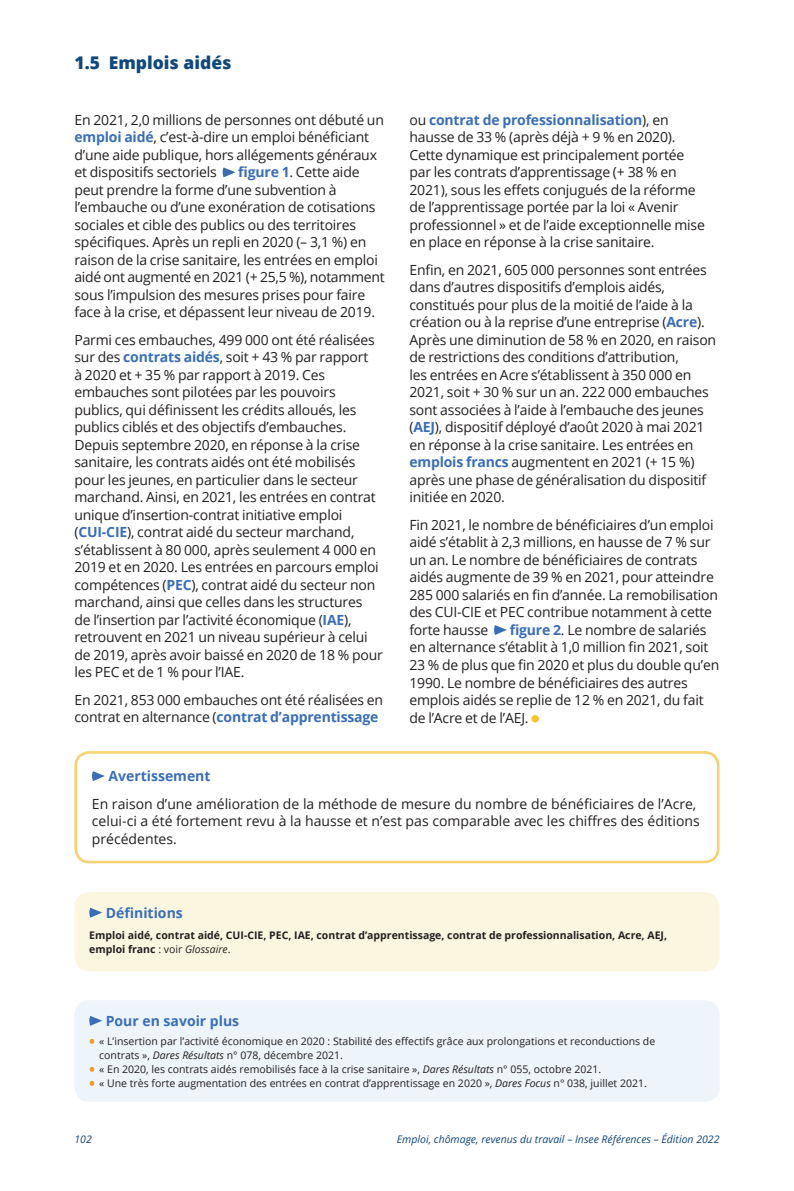
<style>
.page{position:relative;width:794px;height:1191px;background:#fff}
.page>*{position:absolute;margin:0;border:0;box-sizing:border-box;transform-origin:0 0}
.titre_x_x{font:800 17.5px "Open Sans";color:#11487b}
.texte_courant{font:14px/17.5px "Open Sans";letter-spacing:-.015em;color:#231f20}
.TK_AVERTISSEMENT_cor{font:14px/17.5px "Open Sans";color:#231f20}
.TK_PSP_titre{font:700 14px "Open Sans";color:#396eb7}
.TK_AVERTISSEMENT_tit{font:700 14px "Open Sans";color:#396eb7}
.TK_DEF_titre{font:700 14px "Open Sans";color:#396eb7}
.t1{font:10.5px/14px "Open Sans";color:#231f20}
.TK_DEF_corpus{font:700 10.5px/14px "Open Sans";color:#231f20}
.définitions_légendes{font:italic 10.5px "Open Sans";color:#11487b}
.s1{font-weight:700;color:#396eb7}
.s2{font-weight:400}
.s3{font-weight:400;font-style:italic}
.s4{font-weight:700;font-size:15.75px;color:#e89d25}
.s5{font-style:italic}
</style>
<div class="page">
<svg style="left:222px;top:167px;width:13px;height:10px"></svg>
<svg style="left:494px;top:625px;width:13px;height:10px"></svg>
<div style="left:531px;top:715px;width:8px;height:7px;background:#fec128;border-radius:50%"></div>
<svg style="left:92px;top:771px;width:13px;height:10px"></svg>
<div style="left:74px;top:751px;width:645px;height:112px;border:3px solid #f6d371;border-radius:14px"></div>
<div style="left:74px;top:892px;width:645px;height:79px;background:#fbf6e0;border-radius:15px"></div>
<svg style="left:89px;top:907px;width:13px;height:10px"></svg>
<div style="left:74px;top:1000px;width:645px;height:101px;background:#edf4fa;border-radius:15px"></div>
<svg style="left:89px;top:1016px;width:13px;height:9px"></svg>
<p class="titre_x_x" style="left:74px;top:49px;width:159px">1.5 Emplois aidés</p>
<p class="texte_courant" style="left:74px;top:111px;width:311px">En 2021, 2,0 millions de personnes ont débuté un <span class="s1">emploi aidé</span>, c’est‑à‑dire un emploi bénéficiant d’une aide publique, hors allégements généraux et dispositifs sectoriels</p>
<p class="texte_courant" style="left:74px;top:163px;width:312px;text-indent:164px"><span class="s1">figure 1</span>. Cette aide peut prendre la forme d’une subvention à l’embauche ou d’une exonération de cotisations sociales et cible des publics ou des territoires spécifiques. Après un repli en 2020 (– 3,1 %) en raison de la crise sanitaire, les entrées en emploi aidé ont augmenté en 2021 (+ 25,5 %), notamment sous l’impulsion des mesures prises pour faire face à la crise, et dépassent leur niveau de 2019.</p>
<p class="texte_courant" style="left:74px;top:331px;width:310px">Parmi ces embauches, 499 000 ont été réalisées sur des <span class="s1">contrats aidés</span>, soit + 43 % par rapport<br>à 2020 et + 35 % par rapport à 2019. Ces embauches sont pilotées par les pouvoirs publics, qui définissent les crédits alloués, les publics ciblés et des objectifs d’embauches.<br>Depuis septembre 2020, en réponse à la crise sanitaire, les contrats aidés ont été mobilisés pour les jeunes, en particulier dans le secteur marchand. Ainsi, en 2021, les entrées en contrat unique d’insertion‑contrat initiative emploi (<span class="s1">CUI‑CIE</span>), contrat aidé du secteur marchand, s’établissent à 80 000, après seulement 4 000 en 2019 et en 2020. Les entrées en parcours emploi compétences (<span class="s1">PEC</span>), contrat aidé du secteur non marchand, ainsi que celles dans les structures<br>de l’insertion par l’activité économique (<span class="s1">IAE</span>), retrouvent en 2021 un niveau supérieur à celui de 2019, après avoir baissé en 2020 de 18 % pour les PEC et de 1 % pour l’IAE.</p>
<p class="texte_courant" style="left:74px;top:690px;width:310px">En 2021, 853 000 embauches ont été réalisées en contrat en alternance (<span class="s1">contrat d’apprentissage</span></p>
<p class="texte_courant" style="left:409px;top:111px;width:297px">ou <span class="s1">contrat de professionnalisation</span>), en hausse de 33 % (après déjà + 9 % en 2020).<br>Cette dynamique est principalement portée par les contrats d’apprentissage (+ 38 % en 2021), sous les effets conjugués de la réforme de l’apprentissage portée par la loi « Avenir professionnel » et de l’aide exceptionnelle mise en place en réponse à la crise sanitaire.</p>
<p class="texte_courant" style="left:409px;top:261px;width:308px">Enfin, en 2021, 605 000 personnes sont entrées dans d’autres dispositifs d’emplois aidés, constitués pour plus de la moitié de l’aide à la création ou à la reprise d’une entreprise (<span class="s1">Acre</span>).<br>Après une diminution de 58 % en 2020, en raison de restrictions des conditions d’attribution,<br>les entrées en Acre s’établissent à 350 000 en 2021, soit + 30 % sur un an. 222 000 embauches sont associées à l’aide à l’embauche des jeunes (<span class="s1">AEJ</span>), dispositif déployé d’août 2020 à mai 2021 en réponse à la crise sanitaire. Les entrées en <span class="s1">emplois francs</span> augmentent en 2021 (+ 15 %) après une phase de généralisation du dispositif initiée en 2020.</p>
<p class="texte_courant" style="left:409px;top:516px;width:310px">Fin 2021, le nombre de bénéficiaires d’un emploi aidé s’établit à 2,3 millions, en hausse de 7 % sur un an. Le nombre de bénéficiaires de contrats aidés augmente de 39 % en 2021, pour atteindre 285 000 salariés en fin d’année. La remobilisation des CUI‑CIE et PEC contribue notamment à cette forte hausse</p>
<p class="texte_courant" style="left:409px;top:621px;width:311px;text-indent:100px"><span class="s1">figure 2</span>. Le nombre de salariés en alternance s’établit à 1,0 million fin 2021, soit 23 % de plus que fin 2020 et plus du double qu’en 1990. Le nombre de bénéficiaires des autres emplois aidés se replie de 12 % en 2021, du fait de l’Acre et de l’AEJ.</p>
<p class="TK_AVERTISSEMENT_tit" style="left:108px;top:766px;width:104px">Avertissement</p>
<p class="TK_AVERTISSEMENT_cor" style="left:92px;top:794px;width:609px">En raison d’une amélioration de la méthode de mesure du nombre de bénéficiaires de l’Acre, celui‑ci a été fortement revu à la hausse et n’est pas comparable avec les chiffres des éditions précédentes.</p>
<p class="TK_DEF_titre" style="left:106px;top:902px;width:78px">Définitions</p>
<p class="TK_DEF_corpus" style="left:89px;top:928px;width:579px">Emploi aidé, contrat aidé, CUI‑CIE, PEC, IAE, contrat d’apprentissage, contrat de professionnalisation, Acre, AEJ, emploi franc <span class="s2">: voir</span> <span class="s3">Glossaire</span><span class="s2">.</span></p>
<p class="TK_PSP_titre" style="left:106px;top:1010px;width:135px">Pour en savoir plus</p>
<p class="t1" style="left:99px;top:1033px;width:557px;text-indent:-10px"><span class="s4">•</span> « L’insertion par l’activité économique en 2020 : Stabilité des effectifs grâce aux prolongations et reconductions de contrats », <span class="s5">Dares Résultats</span> n° 078, décembre 2021.</p>
<p class="t1" style="left:89px;top:1061px;width:513px"><span class="s4">•</span> « En 2020, les contrats aidés remobilisés face à la crise sanitaire », <span class="s5">Dares Résultats</span> n° 055, octobre 2021.</p>
<p class="t1" style="left:89px;top:1075px;width:559px"><span class="s4">•</span> « Une très forte augmentation des entrées en contrat d’apprentissage en 2020 », <span class="s5">Dares Focus</span> n° 038, juillet 2021.</p>
<p class="définitions_légendes" style="left:74px;top:1132px;width:19px">102</p>
<p class="définitions_légendes" style="left:397px;top:1132px;width:324px">Emploi, chômage, revenus du travail – Insee Références – Édition 2022</p>
</div>
